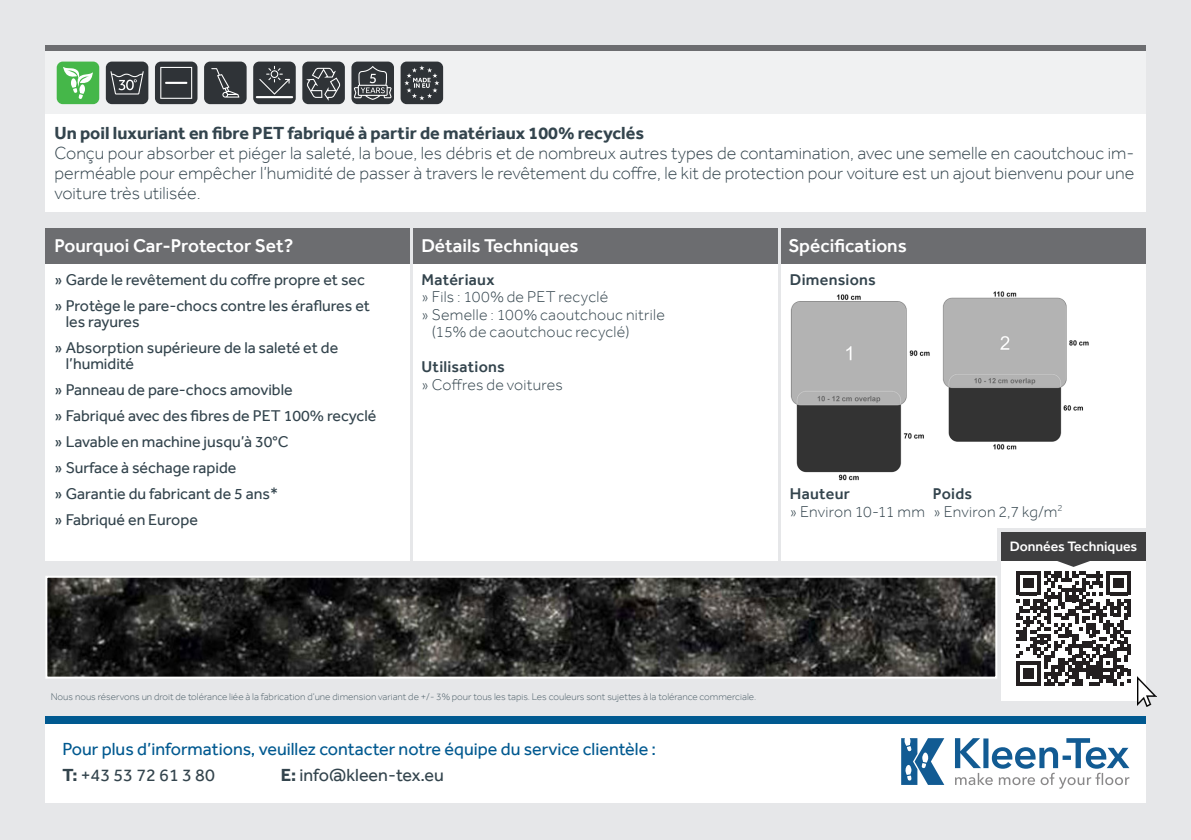
<style>
.page{position:relative;width:1191px;height:840px;background:#fff}
.page>*{position:absolute;margin:0;border:0;box-sizing:border-box;transform-origin:0 0}
.Picture_text{font:500 19px "Effra";color:#fff}
.Picture_text-2{font:300 18px/20px "Effra";color:#33444d;text-align:justify}
.t1{font:18px/26px "Effra";color:#005990}
.Picture_text-3{font:700 18px "Effra";color:#33444d}
.t2{font:18px "Effra";color:#33444d}
.t3{font:16px/16px "Effra";color:#33444d}
.Picture_text-4{font:300 16px "Effra";letter-spacing:.015em;color:#33444d}
.Picture_text-5{font:500 16px "Effra";letter-spacing:.015em;color:#33444d}
.Picture_text-6{font:500 14px "Effra";color:#fff}
.t4{font:300 10px "Effra";color:#4f616a}
.s1{font-weight:700;color:#33444d}
.s2{color:#33444d}
.s3{font-weight:700}
</style>
<div class="page">
<div style="left:0;top:0;width:1191px;height:839px;background:#e6e7e9"></div>
<div style="left:45px;top:723px;width:1101px;height:79px;background:#fff"></div>
<div style="left:45px;top:716px;width:1101px;height:7px;background:#005990"></div>
<svg style="left:955px;top:738px;width:174px;height:50px"></svg>
<svg style="left:901px;top:738px;width:43px;height:46px"></svg>
<svg style="left:781px;top:263px;width:364px;height:297px"></svg>
<svg style="left:413px;top:263px;width:364px;height:297px"></svg>
<svg style="left:45px;top:263px;width:364px;height:297px"></svg>
<div style="left:45px;top:228px;width:1100px;height:35px;background:#6c6d70"></div>
<svg style="left:45px;top:45px;width:1100px;height:7px"></svg>
<svg style="left:45px;top:114px;width:1100px;height:97px"></svg>
<div style="left:45px;top:52px;width:1100px;height:62px;background:#f0f1f2"></div>
<svg style="left:997px;top:528px;width:152px;height:177px"></svg>
<img style="left:48px;top:578px;width:946px;height:97px">
<div style="left:45px;top:575px;width:952px;height:103px;border:2px solid #fff"></div>
<img style="left:790px;top:289px;width:142px;height:192px">
<img style="left:940px;top:289px;width:151px;height:161px">
<div style="left:57px;top:62px;width:42px;height:42px;background:#45b749;border-radius:6px"></div>
<svg style="left:63px;top:67px;width:30px;height:32px"></svg>
<div style="left:204px;top:62px;width:43px;height:42px;background:#2f3337;border-radius:6px"></div>
<svg style="left:211px;top:68px;width:28px;height:29px"></svg>
<div style="left:106px;top:62px;width:42px;height:42px;background:#2f3337;border-radius:6px"></div>
<svg style="left:110px;top:71px;width:34px;height:23px"></svg>
<div style="left:155px;top:62px;width:42px;height:42px;background:#2f3337;border-radius:6px"></div>
<svg style="left:160px;top:67px;width:32px;height:32px"></svg>
<div style="left:253px;top:62px;width:43px;height:42px;background:#2f3337;border-radius:6px"></div>
<hr style="left:256px;top:96px;width:37px;height:2px;background:#fff">
<svg style="left:259px;top:66px;width:31px;height:28px"></svg>
<div style="left:302px;top:62px;width:43px;height:42px;background:#2f3337;border-radius:6px"></div>
<svg style="left:306px;top:68px;width:34px;height:33px"></svg>
<div style="left:400px;top:62px;width:43px;height:42px;background:#2f3337;border-radius:6px"></div>
<svg style="left:404px;top:65px;width:35px;height:35px"></svg>
<div style="left:351px;top:62px;width:43px;height:42px;background:#2f3337;border-radius:6px"></div>
<svg style="left:354px;top:66px;width:38px;height:34px"></svg>
<img style="left:1137px;top:676px;width:19px;height:29px">
<p class="Picture_text-3" style="left:54px;top:122px;width:591px">Un poil luxuriant en fibre PET fabriqué à partir de matériaux 100% recyclés</p>
<p class="Picture_text-2" style="left:54px;top:143px;width:1081px">Conçu pour absorber et piéger la saleté, la boue, les débris et de nombreux autres types de contamination, avec une semelle en caoutchouc im&shy;perméable pour empêcher l’humidité de passer à travers le revêtement du coffre, le kit de protection pour voiture est un ajout bienvenu pour une voiture très utilisée.</p>
<p class="Picture_text" style="left:54px;top:234px;width:240px">Pourquoi Car-Protector Set?</p>
<p class="t3" style="left:54px;top:271px;width:312px">» Garde le revêtement du coffre propre et sec</p>
<p class="t3" style="left:66px;top:297px;width:306px;text-indent:-11px">» Protège le pare-chocs contre les éraflures et les rayures</p>
<p class="t3" style="left:66px;top:339px;width:274px;text-indent:-11px">» Absorption supérieure de la saleté et de l’humidité</p>
<p class="t3" style="left:54px;top:381px;width:240px">» Panneau de pare-chocs amovible</p>
<p class="t3" style="left:54px;top:407px;width:323px">» Fabriqué avec des fibres de PET 100% recyclé</p>
<p class="t3" style="left:54px;top:433px;width:236px">» Lavable en machine jusqu’à 30°C</p>
<p class="t3" style="left:54px;top:459px;width:183px">» Surface à séchage rapide</p>
<p class="t3" style="left:54px;top:485px;width:225px">» Garantie du fabricant de 5 ans*</p>
<p class="t3" style="left:54px;top:511px;width:145px">» Fabriqué en Europe</p>
<p class="Picture_text" style="left:421px;top:234px;width:159px">Détails Techniques</p>
<p class="Picture_text" style="left:788px;top:234px;width:120px">Spécifications</p>
<p class="Picture_text-5" style="left:790px;top:270px;width:87px">Dimensions</p>
<p class="Picture_text-5" style="left:421px;top:270px;width:74px">Matériaux</p>
<p class="Picture_text-4" style="left:421px;top:287px;width:188px">» Fils : 100% de PET recyclé</p>
<p class="Picture_text-4" style="left:421px;top:305px;width:245px">» Semelle : 100% caoutchouc nitrile</p>
<p class="Picture_text-4" style="left:432px;top:322px;width:199px">(15% de caoutchouc recyclé)</p>
<p class="Picture_text-5" style="left:421px;top:357px;width:85px">Utilisations</p>
<p class="Picture_text-4" style="left:421px;top:375px;width:143px">» Coffres de voitures</p>
<p class="Picture_text-5" style="left:790px;top:484px;width:61px">Hauteur</p>
<p class="Picture_text-5" style="left:933px;top:484px;width:41px">Poids</p>
<p class="Picture_text-4" style="left:790px;top:501px;width:274px">» Environ 10-11 mm » Environ 2,7 kg/m<sup>2</sup></p>
<p class="Picture_text-6" style="left:1010px;top:537px;width:129px">Données Techniques</p>
<p class="t4" style="left:51px;top:690px;width:707px">Nous nous réservons un droit de tolérance liée à la fabrication d’une dimension variant de +/- 3% pour tous les tapis. Les couleurs sont sujettes à la tolérance commerciale.</p>
<p class="t1" style="left:63px;top:735px;width:595px">Pour plus d’informations, veuillez contacter notre équipe du service clientèle :<br><span class="s1">T:</span> <span class="s2">+43 53 72 61 3 80</span></p>
<p class="t2" style="left:281px;top:763px;width:165px"><span class="s3">E:</span> info@kleen-tex.eu</p>
</div>
